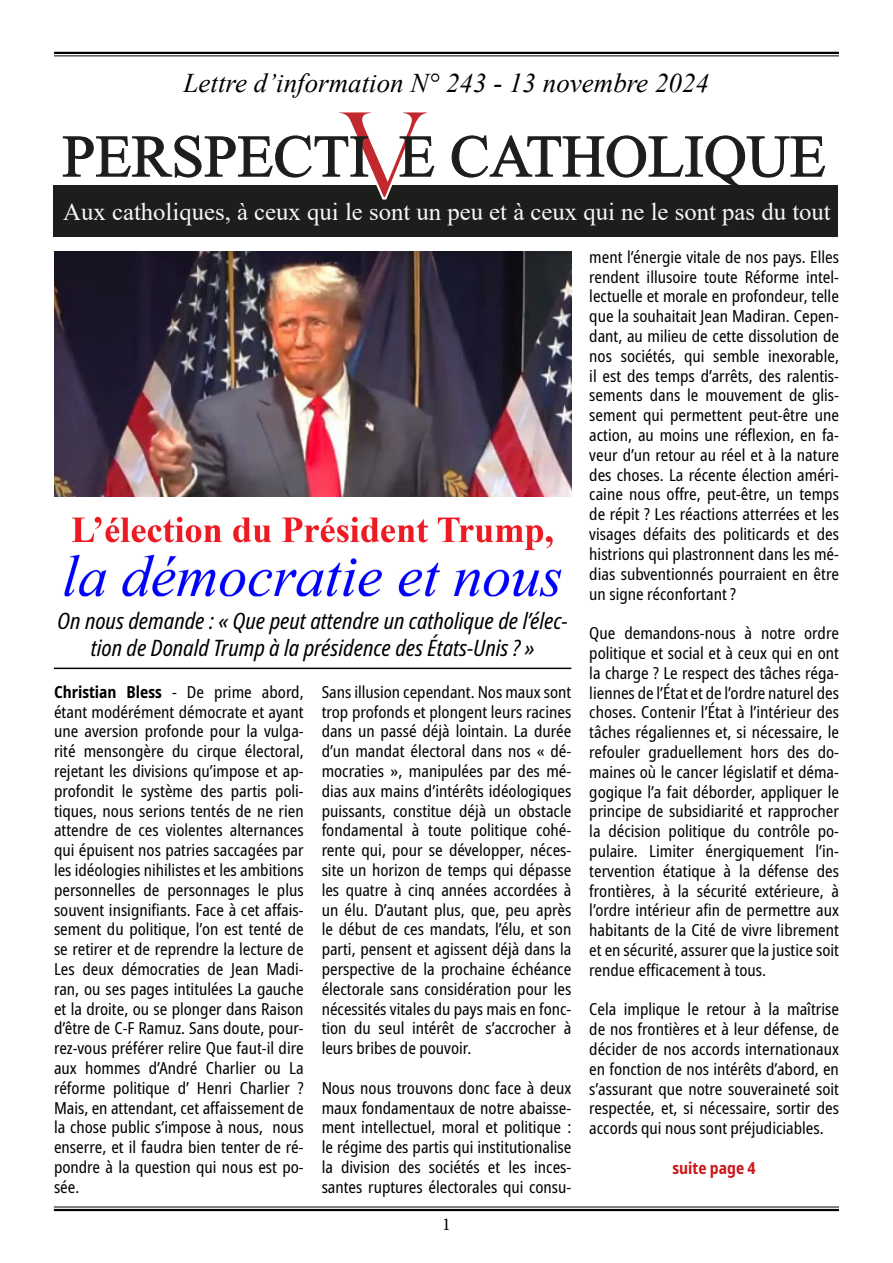
<style>
.page{position:relative;width:893px;height:1263px;background:#fff}
.page>*{position:absolute;margin:0;border:0;box-sizing:border-box;transform-origin:0 0}
.t1{font:59.4px "Times New Roman";color:#1d1d1b}
.t2{font:italic 27px "Times New Roman";color:#000}
.t3{font:24.75px "Times New Roman";color:#f6f6f6}
.t4{font:italic condensed 22.5px/27px "Noto Sans";color:#000;text-align:center}
.t5{font:18px "Minion Pro";color:#000}
.t6{font:condensed 16.5px/19.8px "Noto Sans";color:#000;text-align:justify}
.t7{font:700 condensed 16.5px "Noto Sans";color:#cd1719}
.s1{font-weight:700}
</style>
<div class="page">
<hr style="left:54px;top:52px;width:785px;height:2px;background:#000">
<hr style="left:54px;top:55px;width:785px;height:1px;background:#000">
<hr style="left:54px;top:1206px;width:785px;height:1px;background:#000">
<hr style="left:54px;top:1209px;width:785px;height:2px;background:#000">
<div style="left:54px;top:185px;width:784px;height:52px;background:#1d1d1b"></div>
<svg style="left:62px;top:112px;width:373px;height:88px"></svg>
<svg style="left:451px;top:135px;width:375px;height:50px"></svg>
<img style="left:64px;top:516px;width:498px;height:81px">
<img style="left:54px;top:252px;width:517px;height:245px">
<hr style="left:54px;top:668px;width:517px;height:1px;background:#000">
<h2 class="t2" style="left:184px;top:64px;width:527px">Lettre d’information N° 243 - 13 novembre 2024</h2>
<h1 class="t1" style="left:62px;top:114px;width:765px">PERSPECTI E CATHOLIQUE</h1>
<h3 class="t3" style="left:63px;top:195px;width:769px">Aux catholiques, à ceux qui le sont un peu et à ceux qui ne le sont pas du tout</h3>
<h3 class="t4" style="left:58px;top:607px;width:512px">On nous demande : « Que peut attendre un catholique de l’élec&shy;tion de Donald Trump à la présidence des États-Unis ? »</h3>
<p class="t6" style="left:322px;top:682px;width:251px">Sans illusion cependant. Nos maux sont trop profonds et plongent leurs racines dans un passé déjà lointain. La durée d’un mandat électoral dans nos « dé&shy;mocraties », manipulées par des mé&shy;dias aux mains d’intérêts idéologiques puissants, constitue déjà un obstacle fondamental à toute politique cohé&shy;rente qui, pour se développer, néces&shy;site un horizon de temps qui dépasse les quatre à cinq années accordées à un élu. D’autant plus, que, peu après le début de ces mandats, l’élu, et son parti, pensent et agissent déjà dans la perspective de la prochaine échéance électorale sans considération pour les nécessités vitales du pays mais en fonc&shy;tion du seul intérêt de s’accrocher à leurs bribes de pouvoir.</p>
<p class="t6" style="left:322px;top:1078px;width:251px">Nous nous trouvons donc face à deux maux fondamentaux de notre abaisse&shy;ment intellectuel, moral et politique : le régime des partis qui institutionalise la division des sociétés et les inces&shy;santes ruptures électorales qui consu-</p>
<p class="t6" style="left:54px;top:682px;width:251px"><span class="s1">Christian Bless</span> - De prime abord, étant modérément démocrate et ayant une aversion profonde pour la vulga&shy;rité mensongère du cirque électoral, rejetant les divisions qu’impose et ap&shy;profondit le système des partis poli&shy;tiques, nous serions tentés de ne rien attendre de ces violentes alternances qui épuisent nos patries saccagées par les idéologies nihilistes et les ambitions personnelles de personnages le plus souvent insignifiants. Face à cet affais&shy;sement du politique, l’on est tenté de se retirer et de reprendre la lecture de Les deux démocraties de Jean Madi&shy;ran, ou ses pages intitulées La gauche et la droite, ou se plonger dans Raison d’être de C-F Ramuz. Sans doute, pour&shy;rez-vous préférer relire Que faut-il dire aux hommes d’André Charlier ou La réforme politique d’ Henri Charlier ?<br>Mais, en attendant, cet affaissement de la chose public s’impose à nous, nous enserre, et il faudra bien tenter de ré&shy;pondre à la question qui nous est po&shy;sée.</p>
<p class="t5" style="left:442px;top:1212px;width:10px">1</p>
<p class="t6" style="left:589px;top:247px;width:251px">ment l’énergie vitale de nos pays. Elles rendent illusoire toute Réforme intel&shy;lectuelle et morale en profondeur, telle que la souhaitait Jean Madiran. Cepen&shy;dant, au milieu de cette dissolution de nos sociétés, qui semble inexorable, il est des temps d’arrêts, des ralentis&shy;sements dans le mouvement de glis&shy;sement qui permettent peut-être une action, au moins une réflexion, en fa&shy;veur d’un retour au réel et à la nature des choses. La récente élection améri&shy;caine nous offre, peut-être, un temps de répit ? Les réactions atterrées et les visages défaits des politicards et des histrions qui plastronnent dans les mé&shy;dias subventionnés pourraient en être un signe réconfortant ?</p>
<p class="t6" style="left:589px;top:624px;width:251px">Que demandons-nous à notre ordre politique et social et à ceux qui en ont la charge ? Le respect des tâches réga&shy;liennes de l’État et de l’ordre naturel des choses. Contenir l’État à l’intérieur des tâches régaliennes et, si nécessaire, le refouler graduellement hors des do&shy;maines où le cancer législatif et déma&shy;gogique l’a fait déborder, appliquer le principe de subsidiarité et rapprocher la décision politique du contrôle po&shy;pulaire. Limiter énergiquement l’in&shy;tervention étatique à la défense des frontières, à la sécurité extérieure, à l’ordre intérieur afin de permettre aux habitants de la Cité de vivre librement et en sécurité, assurer que la justice soit rendue efficacement à tous.</p>
<p class="t6" style="left:589px;top:1000px;width:251px">Cela implique le retour à la maîtrise de nos frontières et à leur défense, de décider de nos accords internationaux en fonction de nos intérêts d’abord, en s’assurant que notre souveraineté soit respectée, et, si nécessaire, sortir des accords qui nous sont préjudiciables.</p>
<p class="t7" style="left:672px;top:1156px;width:85px">suite page 4</p>
</div>
